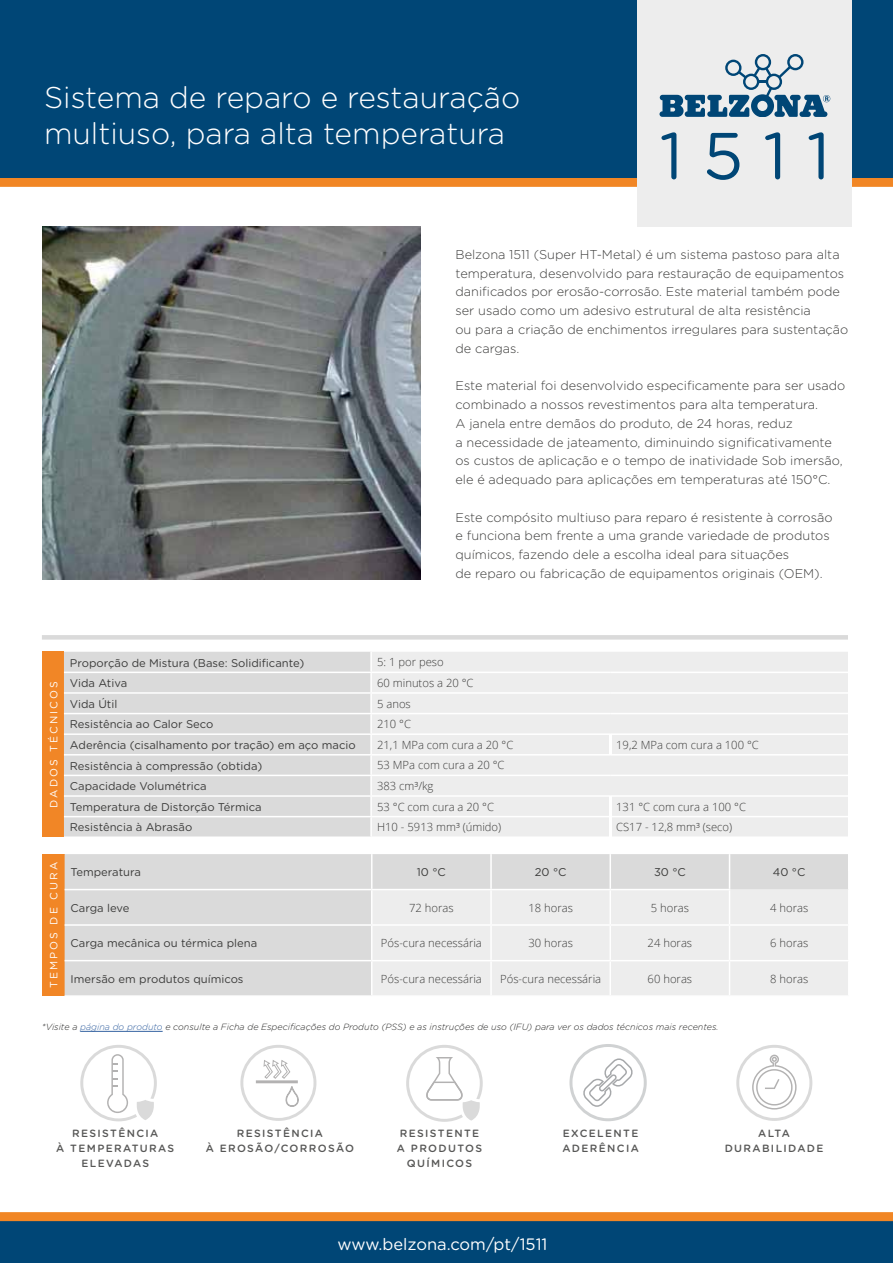
<style>
.page{position:relative;width:893px;height:1263px;background:#fff}
.page>*{position:absolute;margin:0;border:0;box-sizing:border-box;transform-origin:0 0}
.t1{font:66px "Gotham Rounded";color:#004676}
.t2{font:300 30px/36px "Gotham Rounded";color:#fff}
.t3{font:16.5px "Gotham Rounded";color:#fff}
.t4{font:300 12.75px/18.8px "Gotham Rounded";color:#3c3c3b}
.t5{font:11.25px "Gotham Rounded";color:#3c3c3b}
.t6{font:300 11.25px "Open Sans";color:#3c3c3b}
.t7{font:500 10.5px/14.9px "Gotham Rounded";letter-spacing:.13em;color:#575756;text-align:center}
.t8{font:10.5px "Gotham Rounded";letter-spacing:.2em;color:#fff}
.t9{font:italic 300 9px "Gotham Rounded";color:#282827}
.s1{color:#3361a0}
</style>
<div class="page">
<svg style="left:569px;top:1044px;width:78px;height:77px"></svg>
<div style="left:0;top:178px;width:893px;height:9px;background:#f18625"></div>
<div style="left:0;top:0;width:893px;height:178px;background:#004676"></div>
<div style="left:0;top:1220px;width:893px;height:43px;background:#004676"></div>
<hr style="left:80px;top:1031px;width:83px;height:1px;background:#3361a0">
<div style="left:42px;top:635px;width:808px;height:5px;background:#dadada"></div>
<div style="left:638px;top:0;width:214px;height:226px;background:#ededed"></div>
<svg style="left:659px;top:54px;width:171px;height:63px"></svg>
<div style="left:0;top:1212px;width:893px;height:9px;background:#f18625"></div>
<img style="left:43px;top:226px;width:378px;height:354px">
<svg style="left:406px;top:1045px;width:77px;height:77px"></svg>
<svg style="left:240px;top:1045px;width:76px;height:76px"></svg>
<svg style="left:80px;top:1045px;width:77px;height:76px"></svg>
<svg style="left:736px;top:1045px;width:76px;height:76px"></svg>
<div style="left:42px;top:854px;width:23px;height:142px;background:#f18626"></div>
<div style="left:65px;top:854px;width:783px;height:141px;background:#dadada"></div>
<div style="left:372px;top:889px;width:476px;height:106px;background:#ededed"></div>
<hr style="left:65px;top:889px;width:307px;height:1px;background:#fff">
<hr style="left:371px;top:854px;width:1px;height:35px;background:#fff">
<hr style="left:490px;top:854px;width:2px;height:35px;background:#fff">
<hr style="left:609px;top:854px;width:2px;height:35px;background:#fff">
<hr style="left:729px;top:854px;width:1px;height:35px;background:#fff">
<hr style="left:372px;top:889px;width:119px;height:1px;background:#fff">
<hr style="left:371px;top:890px;width:1px;height:34px;background:#fff">
<hr style="left:491px;top:889px;width:119px;height:1px;background:#fff">
<hr style="left:490px;top:890px;width:2px;height:34px;background:#fff">
<hr style="left:610px;top:889px;width:120px;height:1px;background:#fff">
<hr style="left:609px;top:890px;width:2px;height:34px;background:#fff">
<hr style="left:729px;top:890px;width:1px;height:34px;background:#fff">
<hr style="left:65px;top:924px;width:307px;height:2px;background:#fff">
<hr style="left:372px;top:924px;width:119px;height:2px;background:#fff">
<hr style="left:371px;top:926px;width:1px;height:34px;background:#fff">
<hr style="left:491px;top:924px;width:119px;height:2px;background:#fff">
<hr style="left:490px;top:926px;width:2px;height:34px;background:#fff">
<hr style="left:610px;top:924px;width:119px;height:2px;background:#fff">
<hr style="left:609px;top:926px;width:2px;height:34px;background:#fff">
<hr style="left:729px;top:924px;width:120px;height:2px;background:#fff">
<hr style="left:729px;top:926px;width:1px;height:34px;background:#fff">
<hr style="left:371px;top:961px;width:1px;height:34px;background:#fff">
<hr style="left:490px;top:961px;width:2px;height:34px;background:#fff">
<hr style="left:609px;top:961px;width:2px;height:34px;background:#fff">
<hr style="left:729px;top:961px;width:1px;height:34px;background:#fff">
<hr style="left:65px;top:960px;width:307px;height:1px;background:#fff">
<hr style="left:372px;top:960px;width:119px;height:1px;background:#fff">
<hr style="left:491px;top:960px;width:119px;height:1px;background:#fff">
<hr style="left:610px;top:960px;width:119px;height:1px;background:#fff">
<hr style="left:729px;top:960px;width:120px;height:1px;background:#fff">
<div style="left:848px;top:609px;width:7px;height:262px;background:#fff"></div>
<div style="left:43px;top:652px;width:21px;height:185px;background:#f18626"></div>
<div style="left:64px;top:652px;width:306px;height:184px;background:#dadada"></div>
<div style="left:372px;top:652px;width:476px;height:184px;background:#ededed"></div>
<hr style="left:64px;top:672px;width:307px;height:1px;background:#fff">
<hr style="left:371px;top:672px;width:239px;height:1px;background:#fff">
<hr style="left:610px;top:672px;width:240px;height:1px;background:#fff">
<hr style="left:64px;top:692px;width:307px;height:2px;background:#fff">
<hr style="left:371px;top:692px;width:239px;height:2px;background:#fff">
<hr style="left:610px;top:692px;width:240px;height:2px;background:#fff">
<hr style="left:64px;top:713px;width:307px;height:1px;background:#fff">
<hr style="left:371px;top:713px;width:239px;height:1px;background:#fff">
<hr style="left:610px;top:713px;width:240px;height:1px;background:#fff">
<hr style="left:64px;top:733px;width:307px;height:2px;background:#fff">
<hr style="left:371px;top:733px;width:239px;height:2px;background:#fff">
<hr style="left:610px;top:733px;width:240px;height:2px;background:#fff">
<hr style="left:64px;top:754px;width:307px;height:1px;background:#fff">
<hr style="left:371px;top:754px;width:239px;height:1px;background:#fff">
<hr style="left:610px;top:754px;width:240px;height:1px;background:#fff">
<hr style="left:64px;top:775px;width:307px;height:1px;background:#fff">
<hr style="left:371px;top:775px;width:239px;height:1px;background:#fff">
<hr style="left:610px;top:775px;width:240px;height:1px;background:#fff">
<hr style="left:64px;top:795px;width:307px;height:2px;background:#fff">
<hr style="left:371px;top:795px;width:239px;height:2px;background:#fff">
<hr style="left:610px;top:795px;width:240px;height:2px;background:#fff">
<hr style="left:64px;top:816px;width:307px;height:1px;background:#fff">
<hr style="left:371px;top:816px;width:239px;height:1px;background:#fff">
<hr style="left:610px;top:816px;width:240px;height:1px;background:#fff">
<svg style="left:370px;top:673px;width:1px;height:81px"></svg>
<svg style="left:370px;top:776px;width:1px;height:60px"></svg>
<hr style="left:609px;top:734px;width:2px;height:21px;background:#fff">
<hr style="left:609px;top:796px;width:2px;height:21px;background:#fff">
<hr style="left:609px;top:817px;width:2px;height:21px;background:#fff">
<h2 class="t2" style="left:44px;top:78px;width:478px">Sistema de reparo e restauração multiuso, para alta temperatura</h2>
<h1 class="t1" style="left:659px;top:110px;width:172px">1511</h1>
<p class="t4" style="left:455px;top:244px;width:394px">Belzona 1511 (Super HT-Metal) é um sistema pastoso para alta temperatura, desenvolvido para restauração de equipamentos danificados por erosão-corrosão. Este material também pode ser usado como um adesivo estrutural de alta resistência<br>ou para a criação de enchimentos irregulares para sustentação de cargas.</p>
<p class="t4" style="left:455px;top:376px;width:391px">Este material foi desenvolvido especificamente para ser usado combinado a nossos revestimentos para alta temperatura.<br>A janela entre demãos do produto, de 24 horas, reduz<br>a necessidade de jateamento, diminuindo significativamente os custos de aplicação e o tempo de inatividade Sob imersão, ele é adequado para aplicações em temperaturas até 150°C.</p>
<p class="t4" style="left:455px;top:507px;width:379px">Este compósito multiuso para reparo é resistente à corrosão e funciona bem frente a uma grande variedade de produtos químicos, fazendo dele a escolha ideal para situações<br>de reparo ou fabricação de equipamentos originais (OEM).</p>
<p class="t8" style="left:47px;top:808px;width:128px;rotate:-90deg">DADOS TÉCNICOS</p>
<p class="t5" style="left:70px;top:655px;width:236px">Proporção de Mistura (Base: Solidificante)</p>
<p class="t6" style="left:377px;top:654px;width:68px">5: 1 por peso</p>
<p class="t5" style="left:70px;top:675px;width:59px">Vida Ativa</p>
<p class="t6" style="left:377px;top:675px;width:98px">60 minutos a 20 °C</p>
<p class="t5" style="left:70px;top:696px;width:49px">Vida Útil</p>
<p class="t6" style="left:377px;top:696px;width:35px">5 anos</p>
<p class="t5" style="left:70px;top:717px;width:145px">Resistência ao Calor Seco</p>
<p class="t6" style="left:377px;top:716px;width:35px">210 °C</p>
<p class="t5" style="left:70px;top:737px;width:287px">Aderência (cisalhamento por tração) em aço macio</p>
<p class="t6" style="left:377px;top:737px;width:138px">21,1 MPa com cura a 20 °C</p>
<p class="t6" style="left:616px;top:737px;width:144px">19,2 MPa com cura a 100 °C</p>
<p class="t5" style="left:70px;top:758px;width:194px">Resistência à compressão (obtida)</p>
<p class="t6" style="left:377px;top:758px;width:129px">53 MPa com cura a 20 °C</p>
<p class="t5" style="left:70px;top:778px;width:138px">Capacidade Volumétrica</p>
<p class="t6" style="left:377px;top:778px;width:58px">383 cm³/kg</p>
<p class="t5" style="left:70px;top:799px;width:193px">Temperatura de Distorção Térmica</p>
<p class="t6" style="left:377px;top:799px;width:119px">53 °C com cura a 20 °C</p>
<p class="t6" style="left:616px;top:799px;width:131px">131 °C com cura a 100 °C</p>
<p class="t5" style="left:70px;top:820px;width:124px">Resistência à Abrasão</p>
<p class="t6" style="left:377px;top:819px;width:126px">H10 - 5913 mm³ (úmido)</p>
<p class="t6" style="left:616px;top:819px;width:118px">CS17 - 12,8 mm³ (seco)</p>
<p class="t8" style="left:47px;top:988px;width:127px;rotate:-90deg">TEMPOS DE CURA</p>
<p class="t5" style="left:71px;top:865px;width:72px">Temperatura</p>
<p class="t5" style="left:417px;top:865px;width:30px">10 °C</p>
<p class="t5" style="left:535px;top:865px;width:33px">20 °C</p>
<p class="t5" style="left:654px;top:865px;width:33px">30 °C</p>
<p class="t5" style="left:773px;top:865px;width:34px">40 °C</p>
<p class="t5" style="left:71px;top:900px;width:60px">Carga leve</p>
<p class="t6" style="left:409px;top:900px;width:46px">72 horas</p>
<p class="t6" style="left:528px;top:900px;width:46px">18 horas</p>
<p class="t6" style="left:651px;top:900px;width:40px">5 horas</p>
<p class="t6" style="left:770px;top:900px;width:40px">4 horas</p>
<p class="t5" style="left:71px;top:936px;width:188px">Carga mecânica ou térmica plena</p>
<p class="t6" style="left:381px;top:935px;width:102px">Pós-cura necessária</p>
<p class="t6" style="left:528px;top:935px;width:46px">30 horas</p>
<p class="t6" style="left:648px;top:935px;width:46px">24 horas</p>
<p class="t6" style="left:770px;top:935px;width:40px">6 horas</p>
<p class="t5" style="left:71px;top:971px;width:174px">Imersão em produtos químicos</p>
<p class="t6" style="left:381px;top:971px;width:102px">Pós-cura necessária</p>
<p class="t6" style="left:500px;top:971px;width:102px">Pós-cura necessária</p>
<p class="t6" style="left:648px;top:971px;width:46px">60 horas</p>
<p class="t6" style="left:770px;top:971px;width:40px">8 horas</p>
<p class="t9" style="left:42px;top:1021px;width:678px">*Visite a <span class="s1">página do produto</span> e consulte a Ficha de Especificações do Produto (PSS) e as instruções de uso (IFU) para ver os dados técnicos mais recentes.</p>
<p class="t7" style="left:56px;top:1125px;width:119px">RESISTÊNCIA<br>À TEMPERATURAS<br>ELEVADAS</p>
<p class="t7" style="left:206px;top:1125px;width:150px">RESISTÊNCIA<br>À EROSÃO/CORROSÃO</p>
<p class="t7" style="left:562px;top:1125px;width:78px;text-align:left">EXCELENTE<br>ADERÊNCIA</p>
<p class="t7" style="left:397px;top:1125px;width:87px">RESISTENTE<br>A PRODUTOS<br>QUÍMICOS</p>
<p class="t7" style="left:725px;top:1125px;width:100px">ALTA<br>DURABILIDADE</p>
<p class="t3" style="left:337px;top:1232px;width:212px">www.belzona.com/pt/1511</p>
</div>
